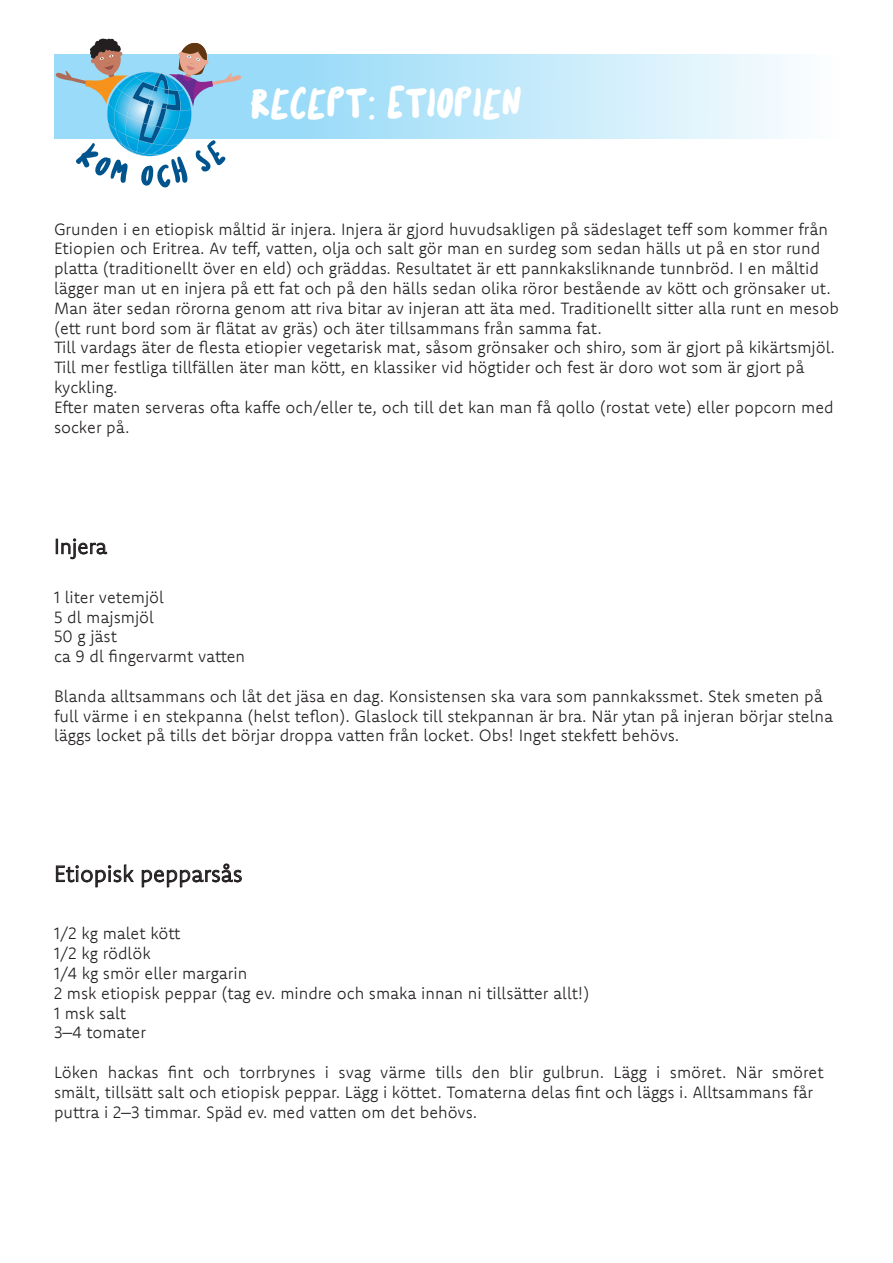
<style>
.page{position:relative;width:893px;height:1263px;background:#fff}
.page>*{position:absolute;margin:0;border:0;box-sizing:border-box;transform-origin:0 0}
.t1{font:46.5px "Lemon Bird";letter-spacing:.02em;color:#fff}
.t2{font:300 22.5px "Komet";color:#231f20}
.t3{font:300 21px "Komet";color:#231f20}
.t4{font:300 16.5px/19.8px "Komet";color:#231f20}
</style>
<div class="page">
<svg style="left:243px;top:54px;width:546px;height:84px;background:#c1e9fa"></svg>
<svg style="left:54px;top:38px;width:189px;height:150px"></svg>
<svg style="left:56px;top:538px;width:52px;height:22px"></svg>
<svg style="left:56px;top:864px;width:78px;height:24px"></svg>
<svg style="left:141px;top:863px;width:101px;height:25px"></svg>
<p class="t1" style="left:251px;top:72px;width:272px">RECEPT: ETIOPIEN</p>
<p class="t4" style="left:54px;top:218px;width:786px">Grunden i en etiopisk måltid är injera. Injera är gjord huvudsakligen på sädeslaget teff som kommer från Etiopien och Eritrea. Av teff, vatten, olja och salt gör man en surdeg som sedan hälls ut på en stor rund platta (traditionellt över en eld) och gräddas. Resultatet är ett pannkaksliknande tunnbröd. I en måltid lägger man ut en injera på ett fat och på den hälls sedan olika röror bestående av kött och grönsaker ut.<br>Man äter sedan rörorna genom att riva bitar av injeran att äta med. Traditionellt sitter alla runt en mesob (ett runt bord som är flätat av gräs) och äter tillsammans från samma fat.</p>
<p class="t4" style="left:54px;top:337px;width:783px">Till vardags äter de flesta etiopier vegetarisk mat, såsom grönsaker och shiro, som är gjort på kikärtsmjöl.<br>Till mer festliga tillfällen äter man kött, en klassiker vid högtider och fest är doro wot som är gjort på kyckling.</p>
<p class="t4" style="left:54px;top:397px;width:781px">Efter maten serveras ofta kaffe och/eller te, och till det kan man få qollo (rostat vete) eller popcorn med socker på.</p>
<p class="t3" style="left:54px;top:533px;width:54px">Injera</p>
<p class="t4" style="left:54px;top:587px;width:112px">1 liter vetemjöl</p>
<p class="t4" style="left:54px;top:606px;width:102px">5 dl majsmjöl</p>
<p class="t4" style="left:54px;top:626px;width:65px">50 g jäst</p>
<p class="t4" style="left:54px;top:646px;width:193px">ca 9 dl fingervarmt vatten</p>
<p class="t4" style="left:54px;top:686px;width:780px">Blanda alltsammans och låt det jäsa en dag. Konsistensen ska vara som pannkakssmet. Stek smeten på full värme i en stekpanna (helst teflon). Glaslock till stekpannan är bra. När ytan på injeran börjar stelna läggs locket på tills det börjar droppa vatten från locket. Obs! Inget stekfett behövs.</p>
<p class="t2" style="left:54px;top:859px;width:190px">Etiopisk pepparsås</p>
<p class="t4" style="left:54px;top:923px;width:128px">1/2 kg malet kött</p>
<p class="t4" style="left:54px;top:943px;width:98px">1/2 kg rödlök</p>
<p class="t4" style="left:54px;top:963px;width:195px">1/4 kg smör eller margarin</p>
<p class="t4" style="left:54px;top:983px;width:537px">2 msk etiopisk peppar (tag ev. mindre och smaka innan ni tillsätter allt!)</p>
<p class="t4" style="left:54px;top:1002px;width:74px">1 msk salt</p>
<p class="t4" style="left:54px;top:1022px;width:94px">3–4 tomater</p>
<p class="t4" style="left:54px;top:1062px;width:771px">Löken hackas fint och torrbrynes i svag värme tills den blir gulbrun. Lägg i smöret. När smöret smält, tillsätt salt och etiopisk peppar. Lägg i köttet. Tomaterna delas fint och läggs i. Alltsammans får puttra i 2–3 timmar. Späd ev. med vatten om det behövs.</p>
</div>
